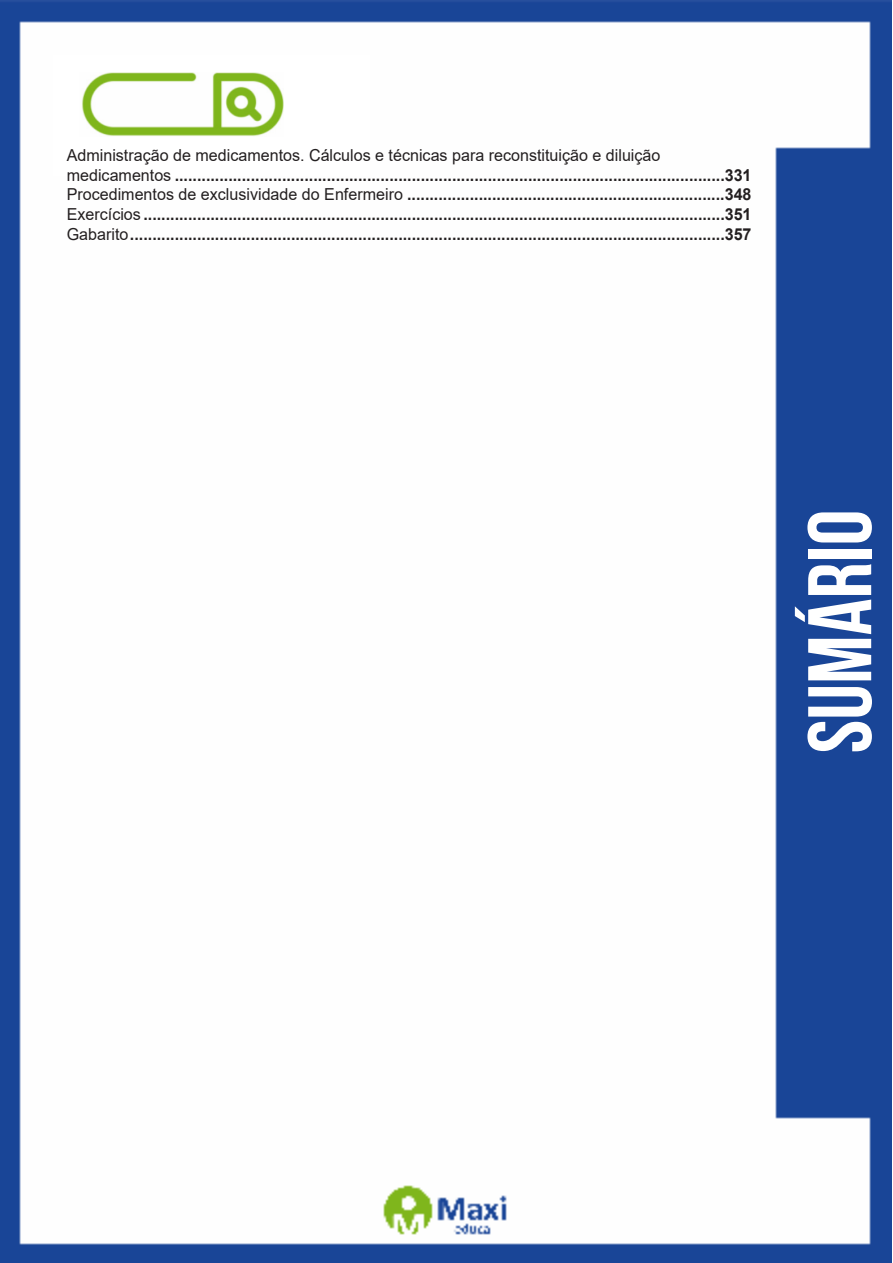
<style>
.page{position:relative;width:893px;height:1263px;background:#fff}
.page>*{position:absolute;margin:0;border:0;box-sizing:border-box;transform-origin:0 0}
.t1{font:700 90px "Bebas Neue";color:#fff}
.TABULAÇÃO_BOLD{font:700 16.5px "Arial";color:#231f20}
.TABULAÇÃO_BOLD-2{font:16.5px "Arial";color:#231f20}
.s1{font-weight:400}
</style>
<div class="page">
<img style="left:0;top:0;width:892px;height:1263px">
<div style="left:53px;top:55px;width:317px;height:121px;background:#fff"></div>
<img style="left:82px;top:72px;width:201px;height:64px">
<p class="TABULAÇÃO_BOLD-2" style="left:67px;top:144px;width:595px">Administração de medicamentos. Cálculos e técnicas para reconstituição e diluição</p>
<p class="TABULAÇÃO_BOLD" style="left:67px;top:163px;width:686px"><span class="s1">medicamentos</span> ...........................................................................................................................331</p>
<p class="TABULAÇÃO_BOLD" style="left:67px;top:183px;width:686px"><span class="s1">Procedimentos de exclusividade do Enfermeiro</span> .......................................................................348</p>
<p class="TABULAÇÃO_BOLD" style="left:67px;top:203px;width:686px"><span class="s1">Exercícios</span> ..................................................................................................................................351</p>
<p class="TABULAÇÃO_BOLD" style="left:67px;top:223px;width:686px"><span class="s1">Gabarito</span>.....................................................................................................................................357</p>
<h1 class="t1" style="left:791px;top:753px;width:245px;rotate:-90deg">sumário</h1>
</div>
